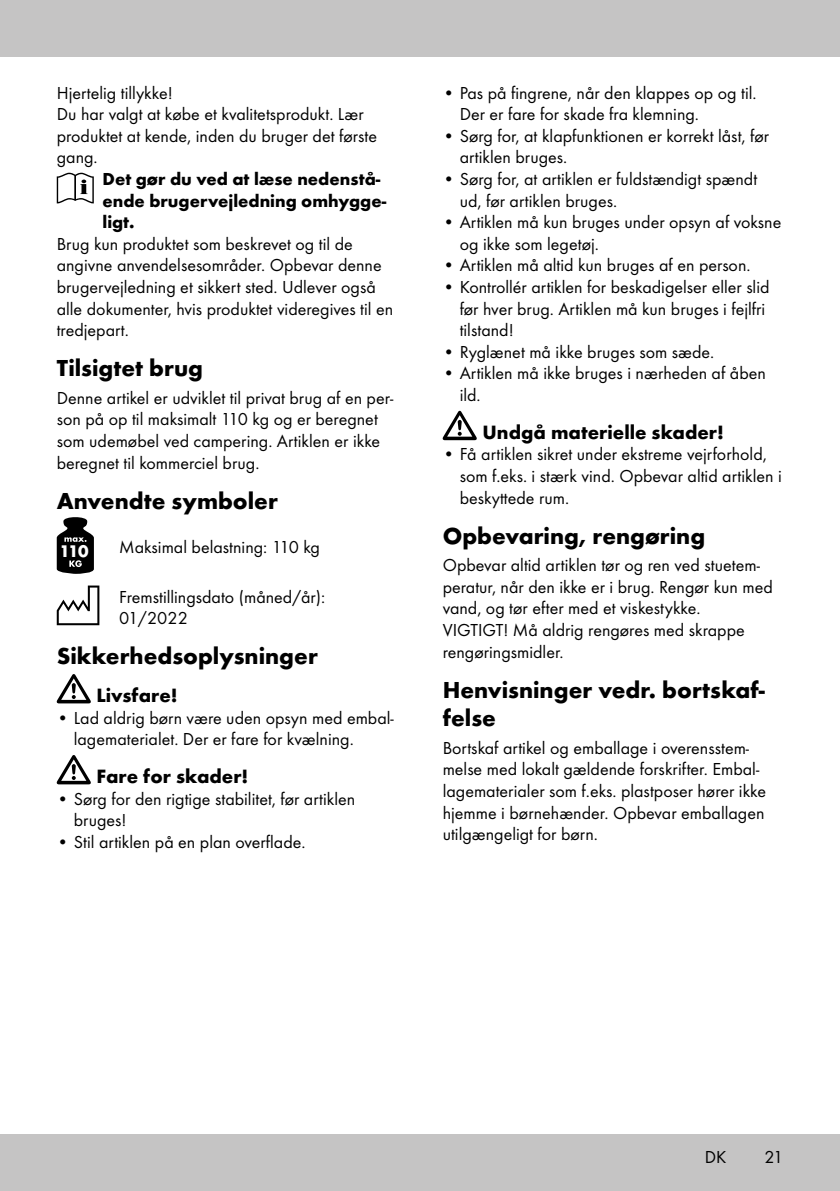
<style>
.page{position:relative;width:840px;height:1191px;background:#fff}
.page>*{position:absolute;margin:0;border:0;box-sizing:border-box;transform-origin:0 0}
.t1{font:700 24px/28.8px "Futura TOT";color:#000}
.t2{font:700 20px "Futura TOT";color:#000}
.t3{font:18px/21.6px "Futura TOT Boo";color:#000}
.t4{font:700 18px/21.6px "Futura TOT";color:#000}
.t5{font:700 17.4px "Futura TOT";color:#fff}
</style>
<div class="page">
<div style="left:0;top:1134px;width:839px;height:57px;background:#c5c4c4"></div>
<div style="left:0;top:0;width:839px;height:57px;background:#c5c4c4"></div>
<svg style="left:57px;top:173px;width:37px;height:30px"></svg>
<svg style="left:57px;top:517px;width:37px;height:57px"></svg>
<svg style="left:57px;top:585px;width:42px;height:40px"></svg>
<svg style="left:57px;top:674px;width:34px;height:29px"></svg>
<svg style="left:57px;top:755px;width:34px;height:29px"></svg>
<svg style="left:442px;top:411px;width:34px;height:29px"></svg>
<p class="t3" style="left:57px;top:82px;width:321px">Hjertelig tillykke!<br>Du har valgt at købe et kvalitetsprodukt. Lær produktet at kende, inden du bruger det første gang.</p>
<p class="t4" style="left:102px;top:168px;width:285px">Det gør du ved at læse nedenstå&shy;ende brugervejledning omhygge&shy;ligt.</p>
<p class="t3" style="left:57px;top:233px;width:338px">Brug kun produktet som beskrevet og til de angivne anvendelsesområder. Opbevar denne brugervejledning et sikkert sted. Udlever også alle dokumenter, hvis produktet videregives til en tredjepart.</p>
<h1 class="t1" style="left:57px;top:353px;width:148px">Tilsigtet brug</h1>
<p class="t3" style="left:57px;top:387px;width:338px">Denne artikel er udviklet til privat brug af en per&shy;son på op til maksimalt 110 kg og er beregnet som udemøbel ved campering. Artiklen er ikke beregnet til kommerciel brug.</p>
<h1 class="t1" style="left:57px;top:486px;width:222px">Anvendte symboler</h1>
<p class="t5" style="left:60px;top:540px;width:30px">110</p>
<p class="t3" style="left:119px;top:535px;width:202px">Maksimal belastning: 110 kg</p>
<p class="t3" style="left:119px;top:585px;width:207px">Fremstillingsdato (måned/år):<br>01/2022</p>
<h1 class="t1" style="left:57px;top:641px;width:262px">Sikkerhedsoplysninger</h1>
<p class="t2" style="left:96px;top:683px;width:83px">Livsfare!</p>
<p class="t3" style="left:74px;top:706px;width:321px;text-indent:-17px">• Lad aldrig børn være uden opsyn med embal&shy;lagematerialet. Der er fare for kvælning.</p>
<p class="t2" style="left:96px;top:764px;width:153px">Fare for skader!</p>
<p class="t3" style="left:74px;top:787px;width:283px;text-indent:-17px">• Sørg for den rigtige stabilitet, før artiklen bruges!</p>
<p class="t3" style="left:57px;top:831px;width:250px">• Stil artiklen på en plan overflade.</p>
<p class="t3" style="left:459px;top:82px;width:298px;text-indent:-17px">• Pas på fingrene, når den klappes op og til.<br>Der er fare for skade fra klemning.</p>
<p class="t3" style="left:459px;top:125px;width:311px;text-indent:-17px">• Sørg for, at klapfunktionen er korrekt låst, før artiklen bruges.</p>
<p class="t3" style="left:459px;top:168px;width:299px;text-indent:-17px">• Sørg for, at artiklen er fuldstændigt spændt ud, før artiklen bruges.</p>
<p class="t3" style="left:459px;top:211px;width:323px;text-indent:-17px">• Artiklen må kun bruges under opsyn af voksne og ikke som legetøj.</p>
<p class="t3" style="left:442px;top:254px;width:309px">• Artiklen må altid kun bruges af en person.</p>
<p class="t3" style="left:459px;top:276px;width:311px;text-indent:-17px">• Kontrollér artiklen for beskadigelser eller slid før hver brug. Artiklen må kun bruges i fejlfri tilstand!</p>
<p class="t3" style="left:442px;top:341px;width:273px">• Ryglænet må ikke bruges som sæde.</p>
<p class="t3" style="left:459px;top:362px;width:307px;text-indent:-17px">• Artiklen må ikke bruges i nærheden af åben ild.</p>
<p class="t2" style="left:482px;top:420px;width:243px">Undgå materielle skader!</p>
<p class="t3" style="left:459px;top:443px;width:323px;text-indent:-17px">• Få artiklen sikret under ekstreme vejrforhold, som f.eks. i stærk vind. Opbevar altid artiklen i beskyttede rum.</p>
<h1 class="t1" style="left:442px;top:521px;width:264px">Opbevaring, rengøring</h1>
<p class="t3" style="left:442px;top:554px;width:331px">Opbevar altid artiklen tør og ren ved stuetem&shy;peratur, når den ikke er i brug. Rengør kun med vand, og tør efter med et viskestykke.<br>VIGTIGT! Må aldrig rengøres med skrappe rengøringsmidler.</p>
<h1 class="t1" style="left:442px;top:675px;width:323px">Henvisninger vedr. bortskaf&shy;felse</h1>
<p class="t3" style="left:442px;top:737px;width:325px">Bortskaf artikel og emballage i overensstem&shy;melse med lokalt gældende forskrifter. Embal&shy;lagematerialer som f.eks. plastposer hører ikke hjemme i børnehænder. Opbevar emballagen utilgængeligt for børn.</p>
<p class="t3" style="left:704px;top:1146px;width:23px">DK</p>
<p class="t3" style="left:764px;top:1146px;width:20px">21</p>
</div>
